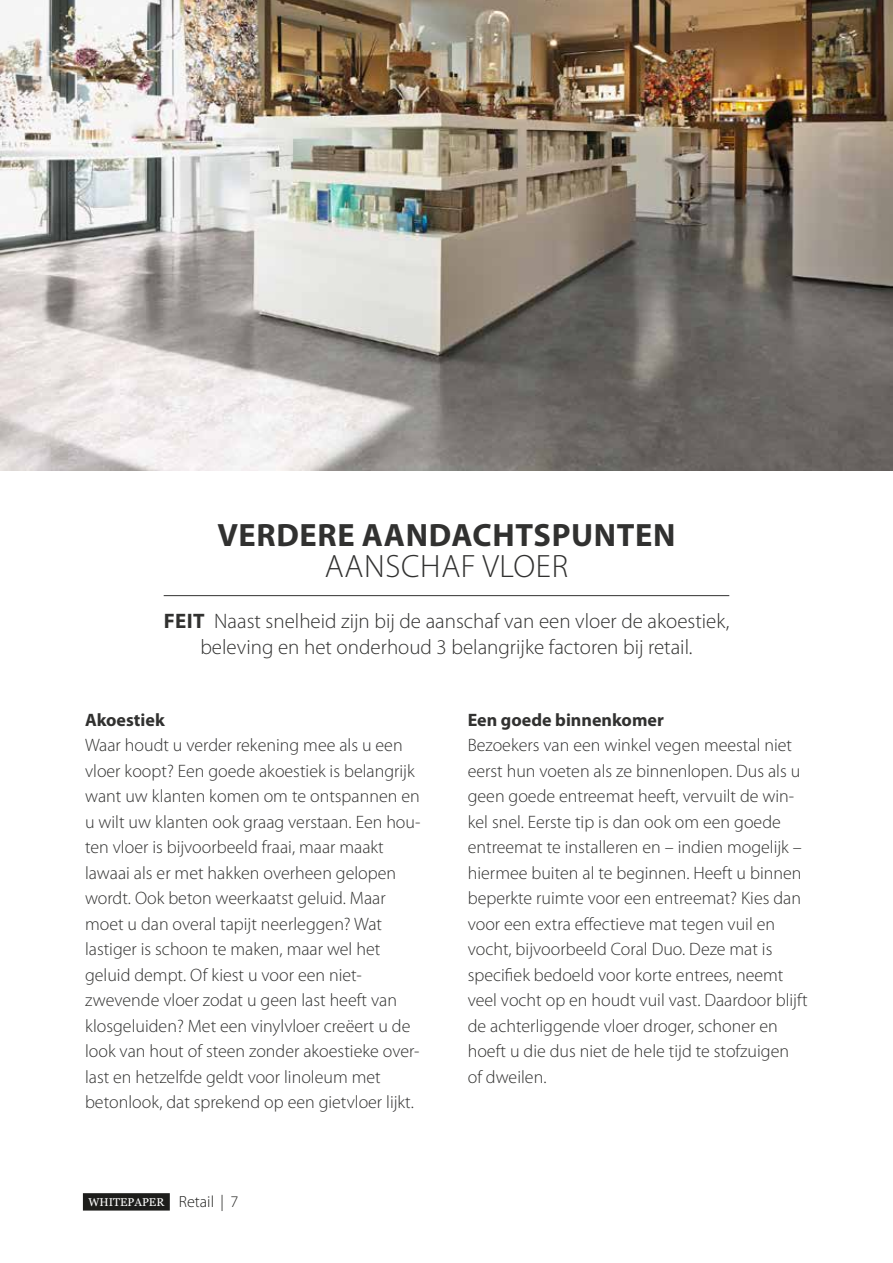
<style>
.page{position:relative;width:893px;height:1263px;background:#fff}
.page>*{position:absolute;margin:0;border:0;box-sizing:border-box;transform-origin:0 0}
.titel{font:700 32.4px "Myriad Pro";letter-spacing:.02em;color:#313130}
.titel-2{font:300 32.4px "Myriad Pro";letter-spacing:.02em;color:#313130}
.feitje{font:300 21px/25.5px "Myriad Pro";color:#313130;text-align:center}
.brood{font:300 18px/25.5px "Myriad Pro";color:#313130}
.brood-2{font:700 18px "Myriad Pro";color:#313130}
.t1{font:11.4px "Georgia";color:#fff}
.s1{font-weight:700}
.s2{font-family:"Myriad Pro";font-weight:300;font-size:16.2px;color:#1d1d1b}
</style>
<div class="page">
<img style="left:0;top:0;width:893px;height:471px">
<hr style="left:164px;top:595px;width:565px;height:1px;background:#313130">
<div style="left:83px;top:1193px;width:87px;height:17px;background:#1d1d1b"></div>
<p class="titel" style="left:217px;top:517px;width:460px">VERDERE AANDACHTSPUNTEN</p>
<p class="titel-2" style="left:325px;top:549px;width:245px">AANSCHAF VLOER</p>
<p class="feitje" style="left:164px;top:609px;width:567px"><span class="s1">FEIT</span> Naast snelheid zijn bij de aanschaf van een vloer de akoestiek, beleving en het onderhoud 3 belangrijke factoren bij retail.</p>
<p class="brood-2" style="left:85px;top:709px;width:81px">Akoestiek</p>
<p class="brood" style="left:85px;top:733px;width:337px">Waar houdt u verder rekening mee als u een vloer koopt? Een goede akoestiek is belangrijk want uw klanten komen om te ontspannen en u wilt uw klanten ook graag verstaan. Een hou&shy;ten vloer is bijvoorbeeld fraai, maar maakt lawaai als er met hakken overheen gelopen wordt. Ook beton weerkaatst geluid. Maar moet u dan overal tapijt neerleggen? Wat lastiger is schoon te maken, maar wel het geluid dempt. Of kiest u voor een niet-- zwevende vloer zodat u geen last heeft van klosgeluiden? Met een vinylvloer creëert u de look van hout of steen zonder akoestieke over&shy;last en hetzelfde geldt voor linoleum met betonlook, dat sprekend op een gietvloer lijkt.</p>
<p class="t1" style="left:88px;top:1193px;width:152px">WHITEPAPER <span class="s2">Retail | 7</span></p>
<p class="brood-2" style="left:468px;top:709px;width:198px">Een goede binnenkomer</p>
<p class="brood" style="left:468px;top:733px;width:341px">Bezoekers van een winkel vegen meestal niet eerst hun voeten als ze binnenlopen. Dus als u geen goede entreemat heeft, vervuilt de win&shy;kel snel. Eerste tip is dan ook om een goede entreemat te installeren en – indien mogelijk – hiermee buiten al te beginnen. Heeft u binnen beperkte ruimte voor een entreemat? Kies dan voor een extra effectieve mat tegen vuil en vocht, bijvoorbeeld Coral Duo. Deze mat is specifiek bedoeld voor korte entrees, neemt veel vocht op en houdt vuil vast. Daardoor blijft de achterliggende vloer droger, schoner en hoeft u die dus niet de hele tijd te stofzuigen of dweilen.</p>
</div>
